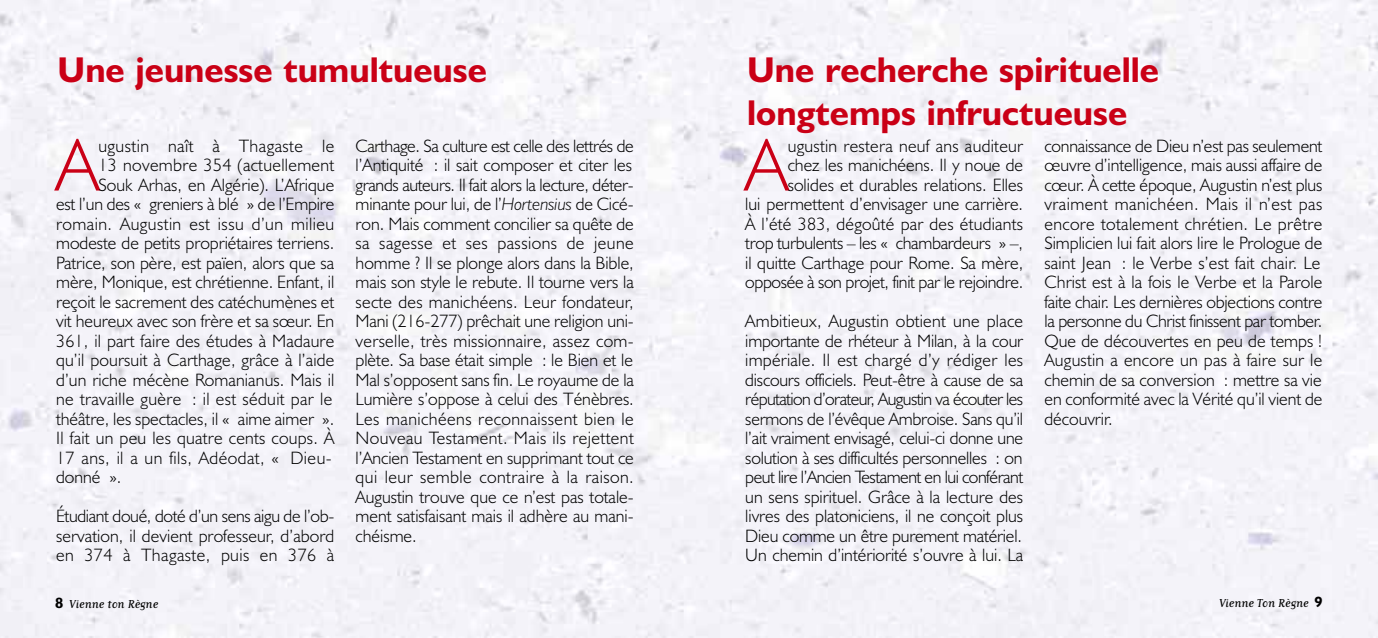
<style>
.page{position:relative;width:1378px;height:638px;background:#fff}
.page>*{position:absolute;margin:0;border:0;box-sizing:border-box;transform-origin:0 0}
.t1{font:300 75.15px "Humanist 521 BT";color:#ca0016}
.t2{font:700 36px/43.2px "Humanist 521 BT";color:#ca0016}
.t3{font:300 18px/19.5px "Humanist 521 BT";color:#000;text-align:justify}
.t4{font:300 18px "Humanist 521 BT";letter-spacing:.025em;color:#000}
.t5{font:300 18px "Humanist 521 BT";letter-spacing:.02em;color:#000}
.t6{font:13.5px "Matrix Script";color:#000}
.s1{font-style:italic}
.s2{font-family:"Humanist 521 BT";font-weight:700;font-size:15px}
</style>
<div class="page">
<h2 class="t2" style="left:58px;top:52px;width:431px">Une jeunesse tumultueuse</h2>
<h1 class="t1" style="left:56px;top:139px;width:44px">A</h1>
<p class="t4" style="left:98px;top:139px;width:237px">ugustin naît à Thagaste le</p>
<p class="t5" style="left:98px;top:159px;width:237px">13 novembre 354 (actuellement</p>
<p class="t3" style="left:98px;top:177px;width:237px">Souk Arhas, en Algérie). L’Afrique</p>
<p class="t3" style="left:56px;top:196px;width:280px">est l’un des « greniers à blé » de l’Empire</p>
<p class="t4" style="left:56px;top:217px;width:280px">romain. Augustin est issu d’un milieu</p>
<p class="t3" style="left:56px;top:235px;width:280px">modeste de petits propriétaires terriens.</p>
<p class="t3" style="left:56px;top:255px;width:280px">Patrice, son père, est païen, alors que sa</p>
<p class="t3" style="left:56px;top:274px;width:280px">mère, Monique, est chrétienne. Enfant, il</p>
<p class="t3" style="left:56px;top:294px;width:280px">reçoit le sacrement des catéchumènes et</p>
<p class="t3" style="left:56px;top:313px;width:280px">vit heureux avec son frère et sa sœur. En</p>
<p class="t3" style="left:56px;top:333px;width:280px">361, il part faire des études à Madaure</p>
<p class="t3" style="left:56px;top:352px;width:280px">qu’il poursuit à Carthage, grâce à l’aide</p>
<p class="t3" style="left:56px;top:372px;width:280px">d’un riche mécène Romanianus. Mais il</p>
<p class="t5" style="left:56px;top:393px;width:278px">ne travaille guère : il est séduit par le</p>
<p class="t3" style="left:56px;top:411px;width:280px">théâtre, les spectacles, il « aime aimer ».</p>
<p class="t3" style="left:56px;top:430px;width:280px">Il fait un peu les quatre cents coups. À</p>
<p class="t4" style="left:56px;top:451px;width:277px">17 ans, il a un fils, Adéodat, « Dieu-</p>
<p class="t3" style="left:56px;top:469px;width:67px">donné ».</p>
<p class="t3" style="left:56px;top:508px;width:280px">Étudiant doué, doté d’un sens aigu de l’ob&shy;servation, il devient professeur, d’abord en 374 à Thagaste, puis en 376 à</p>
<p class="t3" style="left:356px;top:138px;width:280px">Carthage. Sa culture est celle des lettrés de l’Antiquité : il sait composer et citer les grands auteurs. Il fait alors la lecture, déter&shy;minante pour lui, de l’<span class="s1">Hortensius</span> de Cicé&shy;ron. Mais comment concilier sa quête de sa sagesse et ses passions de jeune homme ? Il se plonge alors dans la Bible, mais son style le rebute. Il tourne vers la secte des manichéens. Leur fondateur, Mani (216-277) prêchait une religion uni&shy;verselle, très missionnaire, assez com&shy;plète. Sa base était simple : le Bien et le Mal s’opposent sans fin. Le royaume de la Lumière s’oppose à celui des Ténèbres.<br>Les manichéens reconnaissent bien le Nouveau Testament. Mais ils rejettent l’Ancien Testament en supprimant tout ce qui leur semble contraire à la raison.<br>Augustin trouve que ce n’est pas totale&shy;ment satisfaisant mais il adhère au mani&shy;chéisme.</p>
<h2 class="t2" style="left:747px;top:52px;width:413px">Une recherche spirituelle longtemps infructueuse</h2>
<h1 class="t1" style="left:745px;top:139px;width:44px">A</h1>
<p class="t3" style="left:745px;top:138px;width:279px;text-align:right">ugustin restera neuf ans auditeur<br>chez les manichéens. Il y noue de solides et durables relations. Elles<br>lui permettent d’envisager une carrière.<br>À l’été 383, dégoûté par des étudiants trop turbulents – les « chambardeurs » –, il quitte Carthage pour Rome. Sa mère, opposée à son projet, finit par le rejoindre.</p>
<p class="t3" style="left:745px;top:313px;width:279px">Ambitieux, Augustin obtient une place importante de rhéteur à Milan, à la cour impériale. Il est chargé d’y rédiger les discours officiels. Peut-être à cause de sa réputation d’orateur, Augustin va écouter les sermons de l’évêque Ambroise. Sans qu’il l’ait vraiment envisagé, celui-ci donne une solution à ses difficultés personnelles : on peut lire l’Ancien Testament en lui conférant un sens spirituel. Grâce à la lecture des livres des platoniciens, il ne conçoit plus Dieu comme un être purement matériel.<br>Un chemin d’intériorité s’ouvre à lui. La</p>
<p class="t3" style="left:1044px;top:138px;width:279px">connaissance de Dieu n’est pas seulement œuvre d’intelligence, mais aussi affaire de cœur. À cette époque, Augustin n’est plus vraiment manichéen. Mais il n’est pas encore totalement chrétien. Le prêtre Simplicien lui fait alors lire le Prologue de saint Jean : le Verbe s’est fait chair. Le Christ est à la fois le Verbe et la Parole faite chair. Les dernières objections contre la personne du Christ finissent par tomber.<br>Que de découvertes en peu de temps !<br>Augustin a encore un pas à faire sur le chemin de sa conversion : mettre sa vie en conformité avec la Vérité qu’il vient de découvrir.</p>
<p class="t6" style="left:55px;top:595px;width:104px"><span class="s2">8</span> Vienne ton Règne</p>
<p class="t6" style="left:1219px;top:594px;width:105px">Vienne Ton Règne <span class="s2">9</span></p>
</div>
